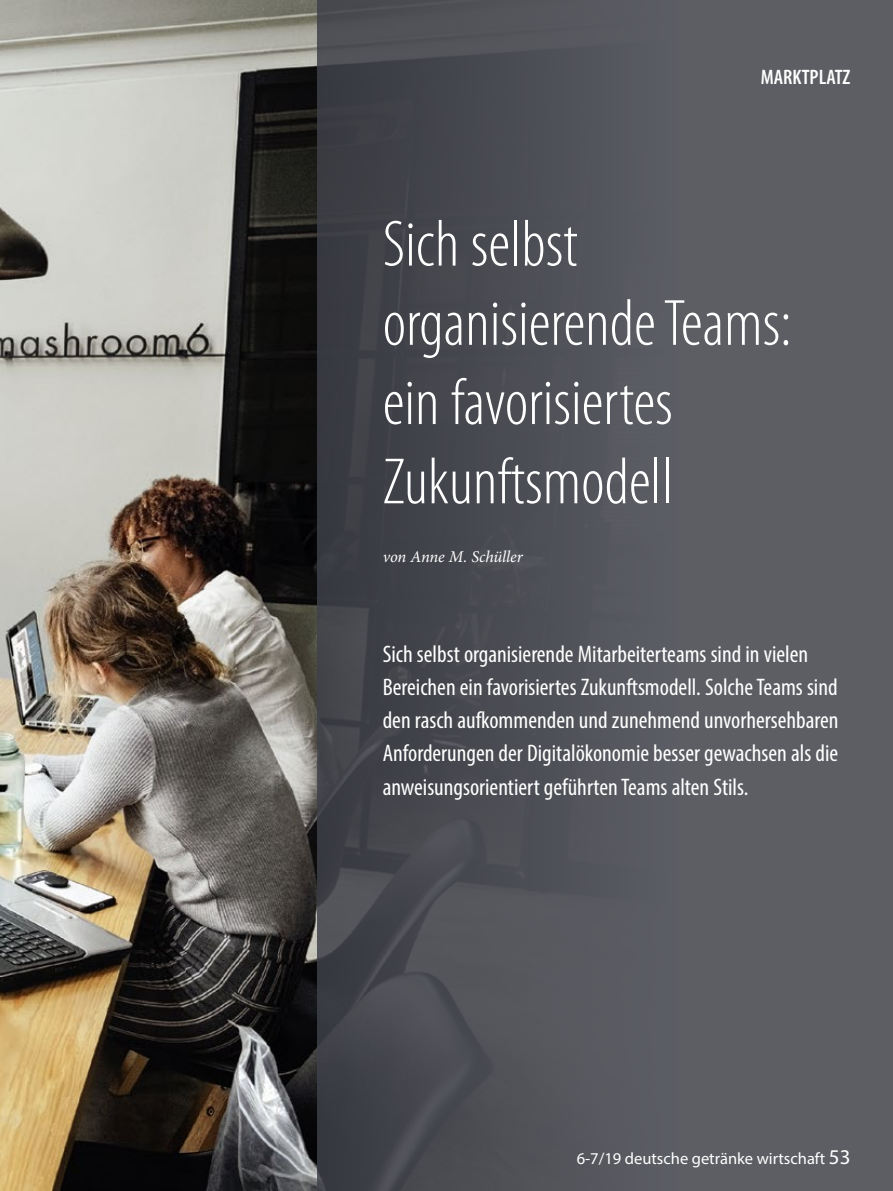
<style>
.page{position:relative;width:893px;height:1191px;background:#fff}
.page>*{position:absolute;margin:0;border:0;box-sizing:border-box;transform-origin:0 0}
.t1{font:300 condensed 66px/79.2px "Myriad Pro";color:#fff}
.t2{font:condensed 24px/33.2px "Myriad Pro";color:#fff}
.t3{font:600 condensed 21px "Myriad Pro";color:#fff}
.t4{font:16.5px "Myriad Pro";color:#fff}
.t5{font:italic 16.5px "Minion Pro";letter-spacing:-.005em;color:#fff}
.s1{font-size:21px}
</style>
<div class="page">
<img style="left:0;top:0;width:317px;height:1191px">
<div style="left:317px;top:0;width:576px;height:1191px;background:linear-gradient(to right,#414249,#63656c)"></div>
<p class="t3" style="left:761px;top:66px;width:91px">MARKTPLATZ</p>
<h1 class="t1" style="left:383px;top:206px;width:410px">Sich selbst organisierende Teams: ein favorisiertes<br>Zukunftsmodell</h1>
<p class="t5" style="left:383px;top:546px;width:142px">von Anne M. Schüller</p>
<p class="t2" style="left:383px;top:637px;width:457px">Sich selbst organisierende Mitarbeiterteams sind in vielen Bereichen ein favorisiertes Zukunftsmodell. Solche Teams sind den rasch aufkommenden und zunehmend unvorhersehbaren Anforderungen der Digitalökonomie besser gewachsen als die anweisungsorientiert geführten Teams alten Stils.</p>
<p class="t4" style="left:577px;top:1148px;width:275px">6-7/19 deutsche getränke wirtschaft <span class="s1">53</span></p>
</div>
